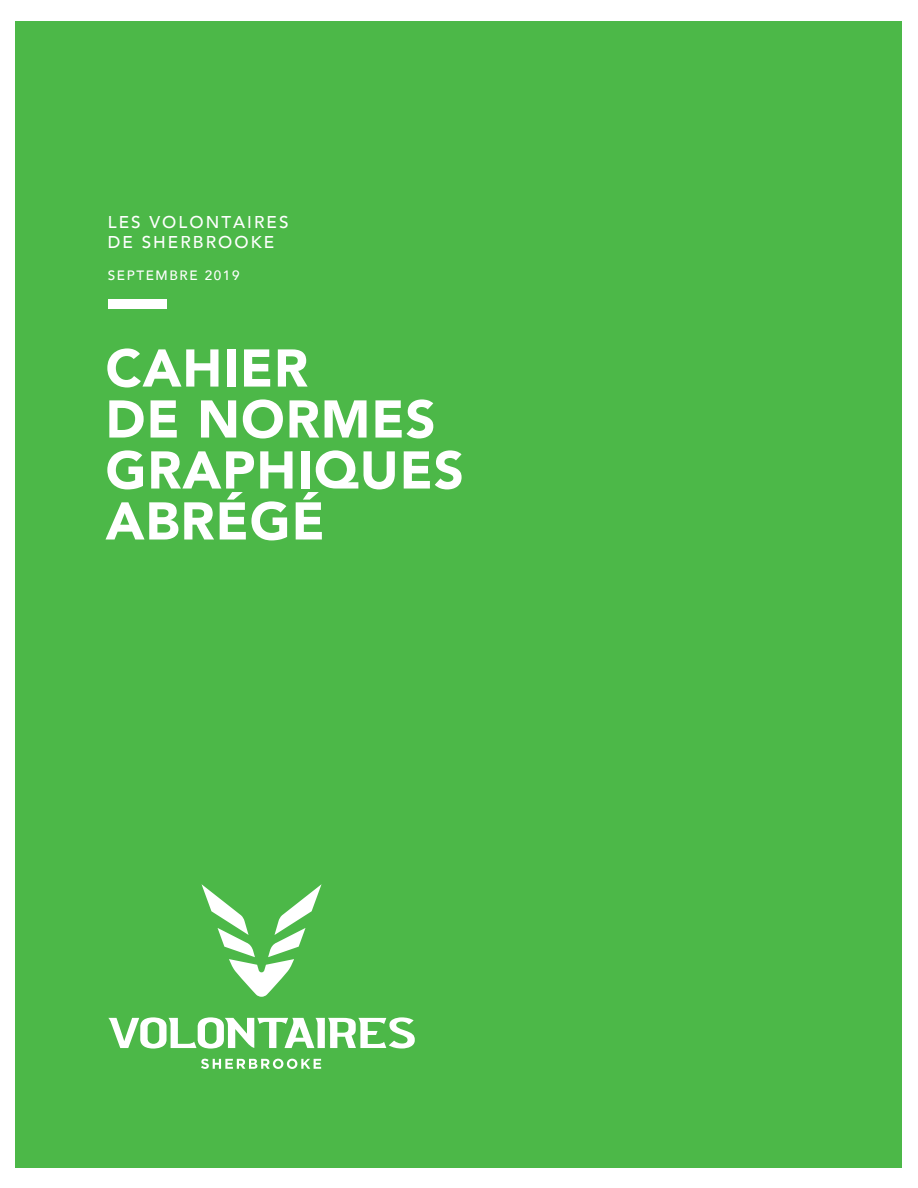
<style>
.page{position:relative;width:918px;height:1188px;background:#fff}
.page>*{position:absolute;margin:0;border:0;box-sizing:border-box;transform-origin:0 0}
.t1{font:900 52.5px/51px "Avenir";letter-spacing:.02em;color:#fff}
.t2{font:500 17.1px/20.5px "Avenir";letter-spacing:.12em;color:#fff}
.t3{font:500 13.5px "Avenir";letter-spacing:.12em;color:#fff}
</style>
<div class="page">
<div style="left:15px;top:21px;width:887px;height:1147px;background:#4cb848"></div>
<div style="left:108px;top:300px;width:59px;height:9px;background:#fff"></div>
<svg style="left:108px;top:1017px;width:307px;height:32px"></svg>
<svg style="left:201px;top:1059px;width:120px;height:10px"></svg>
<svg style="left:202px;top:884px;width:120px;height:113px"></svg>
<p class="t2" style="left:108px;top:211px;width:182px">LES VOLONTAIRES<br>DE SHERBROOKE</p>
<p class="t3" style="left:108px;top:263px;width:133px">SEPTEMBRE 2019</p>
<p class="t1" style="left:106px;top:341px;width:360px">CAHIER<br>DE NORMES<br>GRAPHIQUES<br>ABRÉGÉ</p>
</div>
